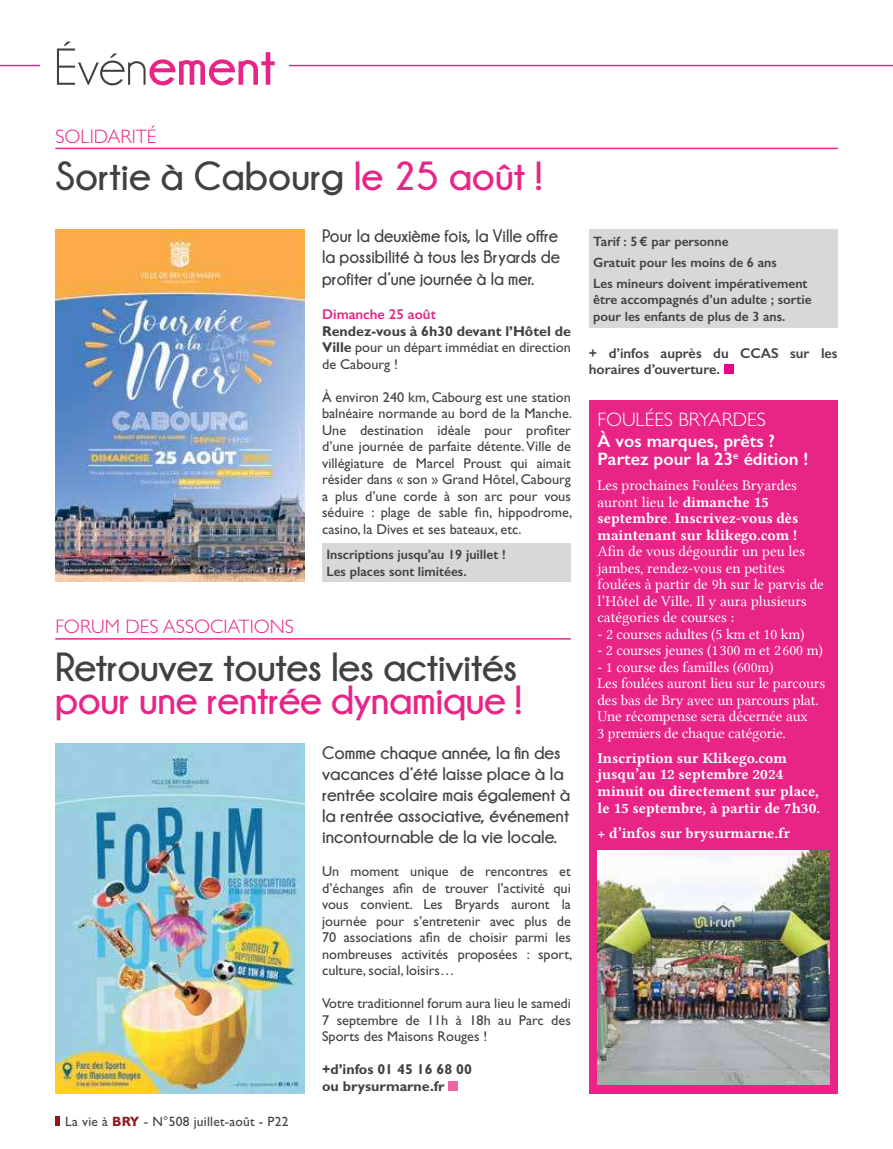
<style>
.page{position:relative;width:893px;height:1149px;background:#fff}
.page>*{position:absolute;margin:0;border:0;box-sizing:border-box;transform-origin:0 0}
.t1{font:700 52.5px "Champagne&Limousines";color:#e82486}
.t2{font:700 40.5px "Champagne&Limousines";letter-spacing:-.01em;color:#414042}
.t3{font:700 40.5px "Champagne&Limousines";letter-spacing:-.01em;color:#e82486}
.t4{font:300 19.5px "Gill Sans";color:#e82486}
.t5{font:300 19.5px "Gill Sans";color:#fff}
.t6{font:700 18px/21px "Champagne&Limousines";color:#414042}
.t7{font:700 18px/21px "Champagne&Limousines";color:#414042;text-align:justify;scale:.95 1}
.t8{font:600 18px/18px "Gill Sans";color:#fff}
.t9{font:15px/16.5px "Lin Libertine";letter-spacing:-.01em;color:#fff}
.t10{font:15px/16.5px "Lin Libertine B";color:#fff}
.t11{font:14.25px/16.5px "Gill Sans";color:#414042;text-align:justify}
.t12{font:600 14.25px/16.5px "Gill Sans";color:#414042}
.t13{font:700 14.25px/16.5px "Gill Sans";color:#414042}
.t14{font:600 14.25px "Gill Sans";color:#e82486}
.t15{font:600 13.5px/16.5px "Gill Sans";color:#414042}
.t16{font:13.5px "Gill Sans";letter-spacing:.02em;color:#414042}
.s1{font-weight:400;color:#414042}
.s2{color:#e82486}
.s3{font-weight:700}
.s4{font-weight:700;color:#91191c}
.s5{font-family:"Lin Libertine B"}
.s6{font-family:"Lin Libertine"}
</style>
<div class="page">
<div style="left:55px;top:1116px;width:5px;height:9px;background:#91191c"></div>
<hr style="left:0;top:65px;width:893px;height:1px;background:#e82486">
<div style="left:40px;top:30px;width:249px;height:73px;background:#fff"></div>
<hr style="left:55px;top:148px;width:783px;height:1px;background:#e82486">
<div style="left:322px;top:543px;width:249px;height:38px;background:#d7d9d6"></div>
<img style="left:55px;top:230px;width:249px;height:351px">
<hr style="left:55px;top:638px;width:516px;height:1px;background:#e82486">
<div style="left:449px;top:1081px;width:9px;height:9px;background:#ed64a1"></div>
<img style="left:55px;top:743px;width:249px;height:349px">
<div style="left:589px;top:400px;width:249px;height:693px;background:#e82486"></div>
<div style="left:589px;top:229px;width:249px;height:99px;background:#d7d9d6"></div>
<div style="left:724px;top:364px;width:9px;height:10px;background:#ec008c"></div>
<img style="left:597px;top:850px;width:232px;height:234px">
<h1 class="t1" style="left:54px;top:43px;width:223px"><span class="s1">Évén</span>ement</h1>
<h3 class="t4" style="left:55px;top:129px;width:103px">SOLIDARITÉ</h3>
<h2 class="t2" style="left:55px;top:158px;width:488px">Sortie à Cabourg <span class="s2">le 25 août !</span></h2>
<p class="t7" style="left:322px;top:226px;width:252px">Pour la deuxième fois, la Ville offre la possibilité à tous les Bryards de profiter d’une journée à la mer.</p>
<p class="t14" style="left:322px;top:305px;width:115px">Dimanche 25 août</p>
<p class="t11" style="left:322px;top:323px;width:250px"><span class="s3">Rendez-vous à 6h30 devant l’Hôtel de Ville</span> pour un départ immédiat en direction de Cabourg !</p>
<p class="t11" style="left:322px;top:389px;width:252px">À environ 240 km, Cabourg est une station balnéaire normande au bord de la Manche.<br>Une destination idéale pour profiter d’une journée de parfaite détente. Ville de villégiature de Marcel Proust qui aimait résider dans « son » Grand Hôtel, Cabourg a plus d’une corde à son arc pour vous séduire : plage de sable fin, hippodrome, casino, la Dives et ses bateaux, etc.</p>
<p class="t15" style="left:326px;top:546px;width:181px">Inscriptions jusqu’au 19 juillet !<br>Les places sont limitées.</p>
<h3 class="t4" style="left:55px;top:619px;width:240px">FORUM DES ASSOCIATIONS</h3>
<h2 class="t2" style="left:55px;top:648px;width:464px">Retrouvez toutes les activités</h2>
<h2 class="t3" style="left:55px;top:681px;width:468px">pour une rentrée dynamique !</h2>
<p class="t6" style="left:322px;top:742px;width:250px">Comme chaque année, la 昀椀n des vacances d’été laisse place à la rentrée scolaire mais également à la rentrée associative, événement incontournable de la vie locale.</p>
<p class="t11" style="left:322px;top:864px;width:252px">Un moment unique de rencontres et d’échanges afin de trouver l’activité qui vous convient. Les Bryards auront la journée pour s’entretenir avec plus de 70 associations afin de choisir parmi les nombreuses activités proposées : sport, culture, social, loisirs…</p>
<p class="t11" style="left:322px;top:996px;width:250px">Votre traditionnel forum aura lieu le samedi 7 septembre de 11h à 18h au Parc des Sports des Maisons Rouges !</p>
<p class="t13" style="left:322px;top:1062px;width:151px">+d’infos 01 45 16 68 00 ou brysurmarne.fr</p>
<p class="t16" style="left:65px;top:1115px;width:225px">La vie à <span class="s4">BRY</span> - N°508 juillet-août - P22</p>
<p class="t15" style="left:593px;top:231px;width:216px;line-height:20.7px">Tarif : 5 € par personne<br>Gratuit pour les moins de 6 ans<br>Les mineurs doivent impérativement</p>
<p class="t15" style="left:593px;top:291px;width:220px">être accompagnés d’un adulte ; sortie pour les enfants de plus de 3 ans.</p>
<p class="t12" style="left:589px;top:344px;width:250px">+ d’infos auprès du CCAS sur les horaires d’ouverture.</p>
<h3 class="t5" style="left:597px;top:412px;width:170px">FOULÉES BRYARDES</h3>
<p class="t8" style="left:597px;top:432px;width:212px">À vos marques, prêts ?<br>Partez pour la 23<sup>e</sup> édition !</p>
<p class="t9" style="left:597px;top:478px;width:201px">Les prochaines Foulées Bryardes auront lieu le <span class="s5">dimanche 15</span></p>
<p class="t10" style="left:597px;top:511px;width:203px">septembre<span class="s6">.</span> Inscrivez-vous dès maintenant sur klikego.com !</p>
<p class="t9" style="left:597px;top:543px;width:228px">A昀椀n de vous dégourdir un peu les jambes, rendez-vous en petites foulées à partir de 9h sur le parvis de l’Hôtel de Ville. Il y aura plusieurs catégories de courses :</p>
<p class="t9" style="left:597px;top:627px;width:209px">- 2 courses adultes (5 km et 10 km)</p>
<p class="t9" style="left:597px;top:642px;width:227px">- 2 courses jeunes (1 300 m et 2 600 m)</p>
<p class="t9" style="left:597px;top:660px;width:229px">- 1 course des familles (600m)<br>Les foulées auront lieu sur le parcours des bas de Bry avec un parcours plat.<br>Une récompense sera décernée aux<br>3 premiers de chaque catégorie.</p>
<p class="t10" style="left:597px;top:749px;width:224px">Inscription sur Klikego.com jusqu’au 12 septembre 2024 minuit ou directement sur place, le 15 septembre, à partir de 7h30.</p>
<p class="t10" style="left:597px;top:825px;width:194px">+ d’infos sur brysurmarne.fr</p>
</div>
